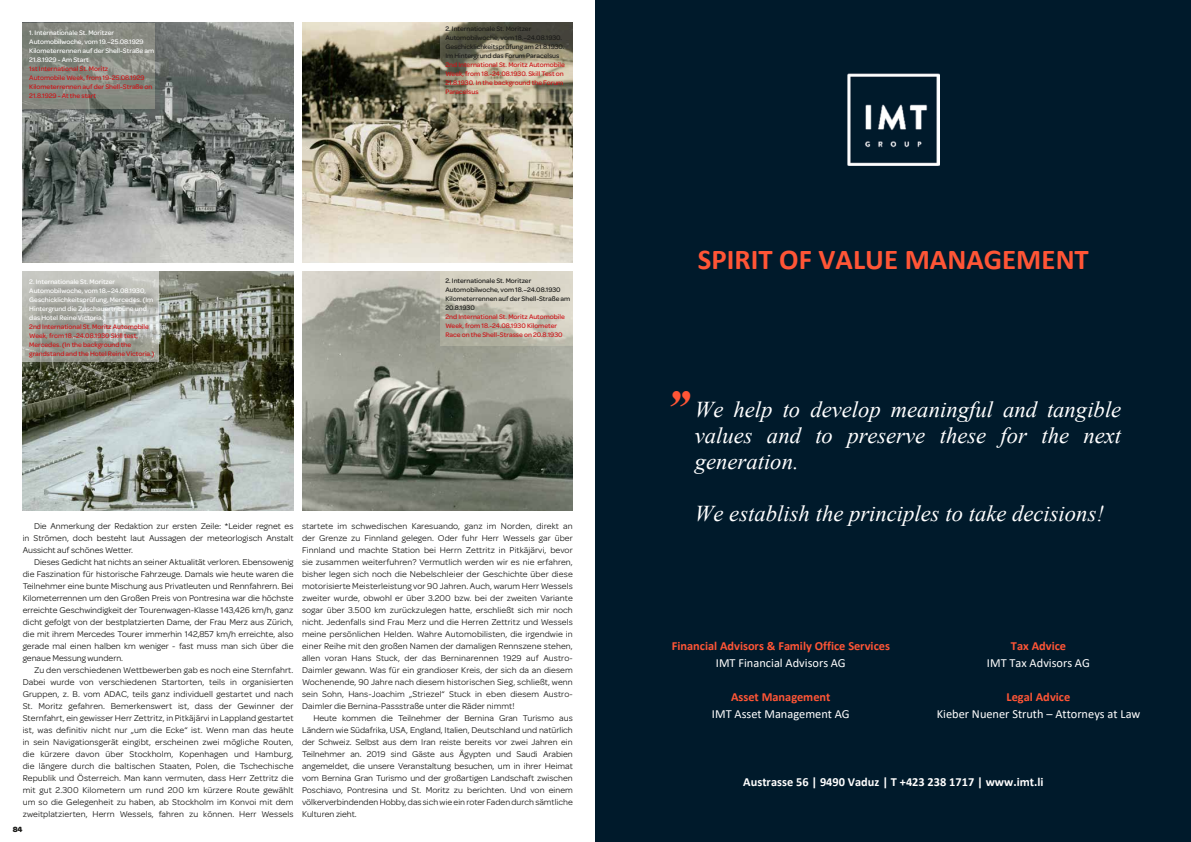
<style>
.page{position:relative;width:1191px;height:842px;background:#fff}
.page>*{position:absolute;margin:0;border:0;box-sizing:border-box;transform-origin:0 0}
.t1{font:italic 700 49.4px "Times New Roman";color:#ff5536}
.t2{font:700 28.8px "Calibri";color:#ff5536}
.t3{font:italic 22.6px/26.1px "Times New Roman";color:#fff;text-align:justify}
.t4{font:12.4px "Calibri";color:#fff}
.t5{font:700 12.4px "Calibri";color:#ff5536}
.t6{font:700 12.4px "Calibri";letter-spacing:.005em;color:#fff}
.t7{font:9px/12px "Omnes";color:#1a1a18;text-align:justify}
.t8{font:700 8px "Omnes";color:#1a1a18}
.t9{font:500 7px/9px "Omnes";color:#cd1216}
.t10{font:500 7px/9px "Omnes";color:#fff}
.t11{font:500 7px/9px "Omnes";color:#1a1a18}
</style>
<div class="page">
<div style="left:595px;top:0;width:596px;height:842px;background:#001a2b"></div>
<img style="left:847px;top:73px;width:92px;height:92px">
<img style="left:23px;top:23px;width:270px;height:239px">
<img style="left:23px;top:271px;width:270px;height:240px">
<img style="left:302px;top:23px;width:271px;height:239px">
<img style="left:302px;top:271px;width:271px;height:240px">
<svg style="left:440px;top:271px;width:133px;height:75px;background:#c9c6b7"></svg>
<svg style="left:440px;top:23px;width:133px;height:80px;background:#948f78"></svg>
<svg style="left:23px;top:23px;width:132px;height:85px;background:#858980"></svg>
<svg style="left:23px;top:271px;width:136px;height:91px;background:#c2c3bc"></svg>
<div style="left:31px;top:281px;width:135px;height:89px;background:#1a1a18;opacity:.75"></div>
<p class="t10" style="left:29px;top:28px;width:126px">1. Internationale St. Moritzer<br>Automobilwoche, vom 19.–25.08.1929<br>Kilometerrennen auf der Shell-Straße am<br>21.8.1929 - Am Start</p>
<p class="t9" style="left:29px;top:64px;width:125px">1st International St. Moritz<br>Automobile Week, from 19-25.08.1929<br>Kilometerrennen auf der Shell-Straße on 21.8.1929 - At the start</p>
<p class="t11" style="left:445px;top:24px;width:120px">2. Internationale St. Moritzer Automobilwoche, vom 18.–24.08.1930.<br>Geschicklichkeitsprüfung am 21.8.1930.<br>Im Hintergrund das Forum Paracelsus</p>
<p class="t9" style="left:445px;top:60px;width:121px">2nd International St. Moritz Automobile Week, from 18.-24.08.1930. Skill Test on 21.8.1930. In the background the Forum Paracelsus</p>
<p class="t10" style="left:29px;top:277px;width:125px">2. Internationale St. Moritzer Automobilwoche, vom 18.–24.08.1930, Geschicklichkeitsprüfung, Mercedes. (Im Hintergrund die Zuschauertribüne und das Hotel Reine Victoria.)</p>
<p class="t9" style="left:29px;top:322px;width:127px">2nd International St. Moritz Automobile Week, from 18.-24.08.1930 Skill test, Mercedes. (In the background the grandstand and the Hotel Reine Victoria.)</p>
<p class="t11" style="left:445px;top:276px;width:126px">2. Internationale St. Moritzer<br>Automobilwoche, vom 18.–24.08.1930<br>Kilometerrennen auf der Shell-Straße am<br>20.8.1930</p>
<p class="t9" style="left:445px;top:312px;width:121px">2nd International St. Moritz Automobile<br>Week, from 18.-24.08.1930 Kilometer<br>Race on the Shell-Strasse on 20.8.1930</p>
<p class="t7" style="left:23px;top:520px;width:272px;text-indent:11px">Die Anmerkung der Redaktion zur ersten Zeile: *Leider regnet es in Strömen, doch besteht laut Aussagen der meteorlogisch Anstalt Aussicht auf schönes Wetter.</p>
<p class="t7" style="left:23px;top:556px;width:272px;text-indent:11px">Dieses Gedicht hat nichts an seiner Aktualität verloren. Ebensowenig die Faszination für historische Fahrzeuge. Damals wie heute waren die Teilnehmer eine bunte Mischung aus Privatleuten und Rennfahrern. Bei Kilometerrennen um den Großen Preis von Pontresina war die höchste erreichte Geschwindigkeit der Tourenwagen-Klasse 143,426 km/h, ganz dicht gefolgt von der bestplatzierten Dame, der Frau Merz aus Zürich, die mit ihrem Mercedes Tourer immerhin 142,857 km/h erreichte, also gerade mal einen halben km weniger - fast muss man sich über die genaue Messung wundern.</p>
<p class="t7" style="left:23px;top:664px;width:272px;text-indent:11px">Zu den verschiedenen Wettbewerben gab es noch eine Sternfahrt.<br>Dabei wurde von verschiedenen Startorten, teils in organisierten Gruppen, z. B. vom ADAC, teils ganz individuell gestartet und nach St. Moritz gefahren. Bemerkenswert ist, dass der Gewinner der Sternfahrt, ein gewisser Herr Zettritz, in Pitkäjärvi in Lappland gestartet ist, was definitiv nicht nur „um die Ecke“ ist. Wenn man das heute in sein Navigationsgerät eingibt, erscheinen zwei mögliche Routen, die kürzere davon über Stockholm, Kopenhagen und Hamburg, die längere durch die baltischen Staaten, Polen, die Tschechische Republik und Österreich. Man kann vermuten, dass Herr Zettritz die mit gut 2.300 Kilometern um rund 200 km kürzere Route gewählt um so die Gelegenheit zu haben, ab Stockholm im Konvoi mit dem zweitplatzierten, Herrn Wessels, fahren zu können. Herr Wessels</p>
<p class="t8" style="left:13px;top:824px;width:12px">84</p>
<p class="t7" style="left:302px;top:520px;width:272px">startete im schwedischen Karesuando, ganz im Norden, direkt an der Grenze zu Finnland gelegen. Oder fuhr Herr Wessels gar über Finnland und machte Station bei Herrn Zettritz in Pitkäjärvi, bevor sie zusammen weiterfuhren? Vermutlich werden wir es nie erfahren, bisher legen sich noch die Nebelschleier der Geschichte über diese motorisierte Meisterleistung vor 90 Jahren. Auch, warum Herr Wessels zweiter wurde, obwohl er über 3.200 bzw. bei der zweiten Variante sogar über 3.500 km zurückzulegen hatte, erschließt sich mir noch nicht. Jedenfalls sind Frau Merz und die Herren Zettritz und Wessels meine persönlichen Helden. Wahre Automobilisten, die irgendwie in einer Reihe mit den großen Namen der damaligen Rennszene stehen, allen voran Hans Stuck, der das Berninarennen 1929 auf Austro-Daimler gewann. Was für ein grandioser Kreis, der sich da an diesem Wochenende, 90 Jahre nach diesem historischen Sieg, schließt, wenn sein Sohn, Hans-Joachim „Striezel“ Stuck in eben diesem Austro-Daimler die Bernina-Passstraße unter die Räder nimmt!</p>
<p class="t7" style="left:302px;top:712px;width:272px;text-indent:11px">Heute kommen die Teilnehmer der Bernina Gran Turismo aus Ländern wie Südafrika, USA, England, Italien, Deutschland und natürlich der Schweiz. Selbst aus dem Iran reiste bereits vor zwei Jahren ein Teilnehmer an. 2019 sind Gäste aus Ägypten und Saudi Arabien angemeldet, die unsere Veranstaltung besuchen, um in ihrer Heimat vom Bernina Gran Turismo und der großartigen Landschaft zwischen Poschiavo, Pontresina und St. Moritz zu berichten. Und von einem völkerverbindenden Hobby, das sich wie ein roter Faden durch sämtliche Kulturen zieht.</p>
<h2 class="t2" style="left:698px;top:239px;width:392px">SPIRIT OF VALUE MANAGEMENT</h2>
<h1 class="t1" style="left:663px;top:374px;width:28px">’’</h1>
<h3 class="t3" style="left:695px;top:396px;width:428px">We help to develop meaningful and tangible values and to preserve these for the next generation.</h3>
<h3 class="t3" style="left:695px;top:500px;width:411px">We establish the principles to take decisions!</h3>
<h3 class="t5" style="left:672px;top:637px;width:220px">Financial Advisors &amp; Family Office Services</h3>
<h3 class="t5" style="left:1011px;top:637px;width:57px">Tax Advice</h3>
<h3 class="t4" style="left:716px;top:654px;width:131px">IMT Financial Advisors AG</h3>
<h3 class="t4" style="left:987px;top:654px;width:104px">IMT Tax Advisors AG</h3>
<h3 class="t5" style="left:731px;top:688px;width:101px">Asset Management</h3>
<h3 class="t5" style="left:1006px;top:688px;width:65px">Legal Advice</h3>
<h3 class="t4" style="left:712px;top:705px;width:139px">IMT Asset Management AG</h3>
<h3 class="t4" style="left:936px;top:705px;width:205px">Kieber Nuener Struth – Attorneys at Law</h3>
<h3 class="t6" style="left:743px;top:773px;width:302px">Austrasse 56 | 9490 Vaduz | T +423 238 1717 | www.imt.li</h3>
</div>
